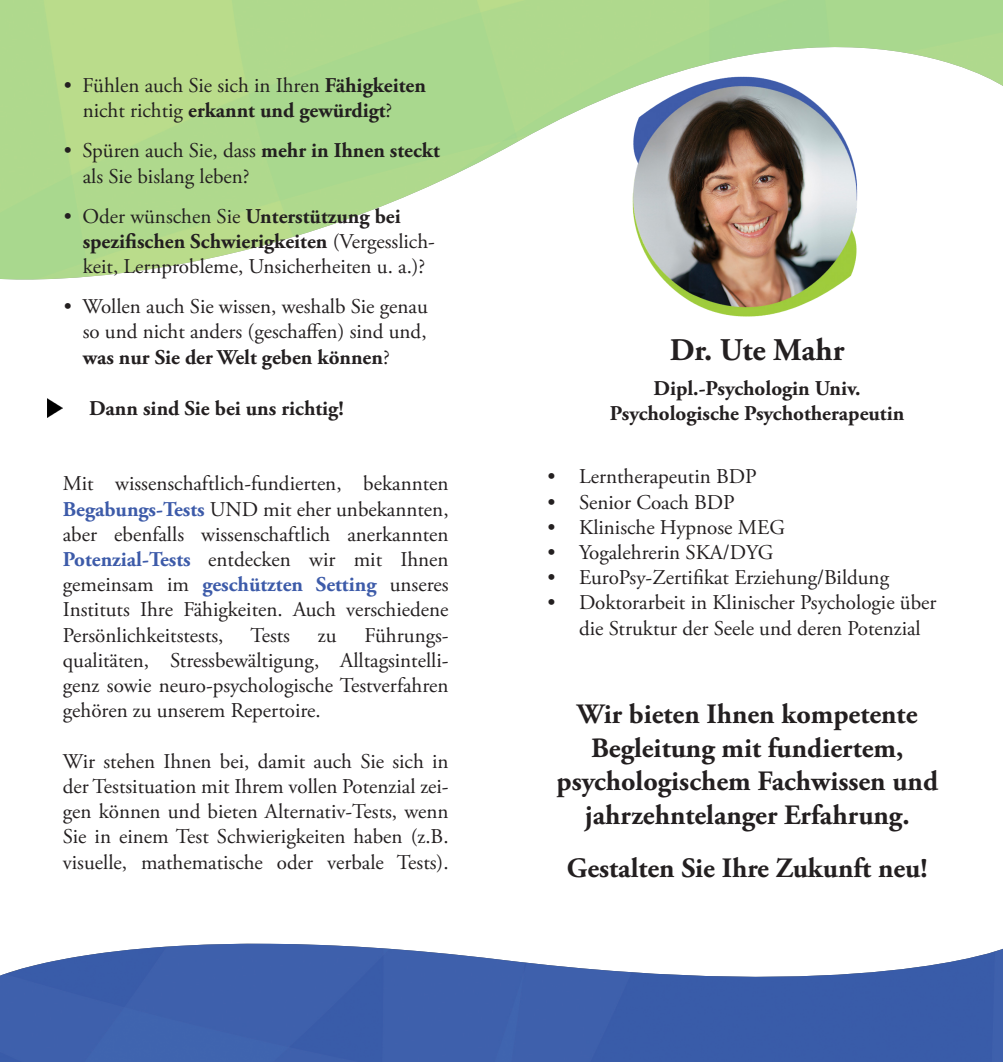
<style>
.page{position:relative;width:1003px;height:1062px;background:#fff}
.page>*{position:absolute;margin:0;border:0;box-sizing:border-box;transform-origin:0 0}
.t1{font:700 31.5px "Adobe Garamond Pro";letter-spacing:-.005em;color:#231f20}
.t2{font:700 28px/33.6px "Adobe Garamond Pro";color:#231f20;text-align:center}
.t3{font:21px/25.2px "Adobe Garamond Pro";color:#231f20;text-align:justify}
.t4{font:700 21px "Adobe Garamond Pro";color:#231f20}
.s1{font-weight:700}
.s2{font-weight:700;color:#3d5ba9}
</style>
<div class="page">
<div style="left:0;top:1003px;width:1002px;height:59px;background:#3e60ac"></div>
<img style="left:0;top:943px;width:1002px;height:60px">
<img style="left:47px;top:398px;width:16px;height:20px">
<img style="left:632px;top:77px;width:225px;height:240px">
<p class="t3" style="left:83px;top:74px;width:344px;text-indent:-19px">• Fühlen auch Sie sich in Ihren <span class="s1">Fähigkeiten </span>nicht richtig <span class="s1">erkannt und gewürdigt</span>?</p>
<p class="t3" style="left:83px;top:139px;width:358px;text-indent:-19px">• Spüren auch Sie, dass <span class="s1">mehr in Ihnen steckt </span>als Sie bislang leben?</p>
<p class="t3" style="left:83px;top:204px;width:353px;text-align:left;text-indent:-19px">• Oder wünschen Sie <span class="s1">Unterstützung bei spezifischen Schwierigkeiten</span> (Vergesslich&shy;keit, Lernprobleme, Unsicherheiten u. a.)?</p>
<p class="t3" style="left:83px;top:295px;width:346px;text-indent:-19px">• Wollen auch Sie wissen, weshalb Sie genau so und nicht anders (geschaffen) sind und, <span class="s1">was nur Sie der Welt geben können</span>?</p>
<p class="t4" style="left:89px;top:396px;width:256px">Dann sind Sie bei uns richtig!</p>
<p class="t3" style="left:63px;top:472px;width:387px">Mit wissenschaftlich-fundierten, bekannten <span class="s2">Begabungs-Tests</span> UND mit eher unbekannten, aber ebenfalls wissenschaftlich anerkannten <span class="s2">Potenzial-Tests</span> entdecken wir mit Ihnen gemeinsam im <span class="s2">geschützten Setting</span> unseres Instituts Ihre Fähigkeiten. Auch verschiedene Persönlichkeitstests,</p>
<p class="t3" style="left:63px;top:623px;width:387px;text-indent:301px">Führungs&shy;qualitäten, Stressbewältigung, Alltagsintelli&shy;genz sowie neuro-psychologische Testverfahren gehören zu unserem Repertoire.</p>
<p class="t3" style="left:63px;top:749px;width:387px">Wir stehen Ihnen bei, damit auch Sie sich in der Testsituation mit Ihrem vollen Potenzial zei&shy;gen können und bieten Alternativ-Tests, wenn Sie in einem Test Schwierigkeiten haben (z.B. visuelle, mathematische oder verbale Tests).</p>
<p class="t3" style="left:250px;top:623px;width:41px">Tests</p>
<p class="t3" style="left:318px;top:623px;width:20px">zu</p>
<p class="t1" style="left:669px;top:332px;width:176px">Dr. Ute Mahr</p>
<p class="t4" style="left:653px;top:376px;width:208px">Dipl.-Psychologin Univ.</p>
<p class="t4" style="left:609px;top:401px;width:296px">Psychologische Psychotherapeutin</p>
<p class="t3" style="left:547px;top:465px;width:210px">• Lerntherapeutin BDP</p>
<p class="t3" style="left:547px;top:490px;width:189px">• Senior Coach BDP</p>
<p class="t3" style="left:547px;top:515px;width:239px">• Klinische Hypnose MEG</p>
<p class="t3" style="left:547px;top:540px;width:227px">• Yogalehrerin SKA/DYG</p>
<p class="t3" style="left:547px;top:565px;width:343px">• EuroPsy-Zertifikat Erziehung/Bildung</p>
<p class="t3" style="left:579px;top:591px;width:359px;text-indent:-32px">• Doktorarbeit in Klinischer Psychologie über die Struktur der Seele und deren Potenzial</p>
<p class="t2" style="left:556px;top:698px;width:383px">Wir bieten Ihnen kompetente<br>Begleitung mit fundiertem, psychologischem Fachwissen und jahrzehntelanger Erfahrung.</p>
<p class="t2" style="left:566px;top:852px;width:362px">Gestalten Sie Ihre Zukunft neu!</p>
</div>
